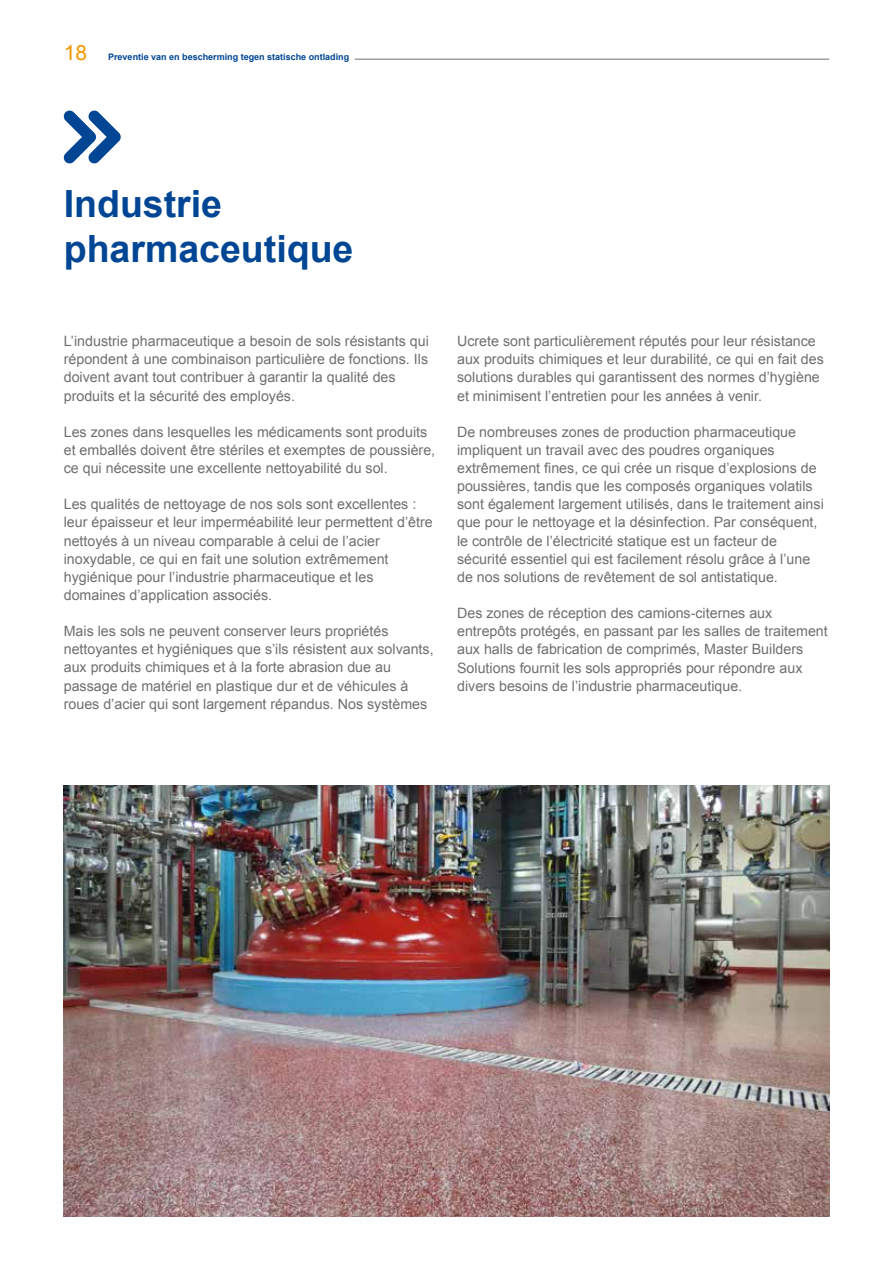
<style>
.page{position:relative;width:893px;height:1263px;background:#fff}
.page>*{position:absolute;margin:0;border:0;box-sizing:border-box;transform-origin:0 0}
.t1{font:700 37.5px/45px "Arial";color:#014694}
.t2{font:21px "Arial";color:#f49800}
.t3{font:14.25px/18.1px "Arial";color:#706f6f}
.t4{font:700 9px "Arial";color:#014694}
</style>
<div class="page">
<hr style="left:355px;top:59px;width:474px;height:1px;background:#706f6f">
<svg style="left:63px;top:110px;width:58px;height:54px"></svg>
<img style="left:64px;top:785px;width:765px;height:431px">
<h2 class="t2" style="left:64px;top:38px;width:25px">18</h2>
<p class="t4" style="left:108px;top:50px;width:243px">Preventie van en bescherming tegen statische ontlading</p>
<h1 class="t1" style="left:64px;top:183px;width:291px">Industrie pharmaceutique</h1>
<p class="t3" style="left:64px;top:332px;width:367px">L’industrie pharmaceutique a besoin de sols résistants qui répondent à une combinaison particulière de fonctions. Ils doivent avant tout contribuer à garantir la qualité des produits et la sécurité des employés.</p>
<p class="t3" style="left:64px;top:423px;width:373px">Les zones dans lesquelles les médicaments sont produits et emballés doivent être stériles et exemptes de poussière, ce qui nécessite une excellente nettoyabilité du sol.</p>
<p class="t3" style="left:64px;top:495px;width:371px">Les qualités de nettoyage de nos sols sont excellentes : leur épaisseur et leur imperméabilité leur permettent d’être nettoyés à un niveau comparable à celui de l’acier inoxydable, ce qui en fait une solution extrêmement hygiénique pour l’industrie pharmaceutique et les domaines d’application associés.</p>
<p class="t3" style="left:64px;top:622px;width:371px">Mais les sols ne peuvent conserver leurs propriétés nettoyantes et hygiéniques que s’ils résistent aux solvants, aux produits chimiques et à la forte abrasion due au passage de matériel en plastique dur et de véhicules à roues d’acier qui sont largement répandus. Nos systèmes</p>
<p class="t3" style="left:457px;top:332px;width:368px">Ucrete sont particulièrement réputés pour leur résistance aux produits chimiques et leur durabilité, ce qui en fait des solutions durables qui garantissent des normes d’hygiène et minimisent l’entretien pour les années à venir.</p>
<p class="t3" style="left:457px;top:423px;width:368px">De nombreuses zones de production pharmaceutique impliquent un travail avec des poudres organiques extrêmement fines, ce qui crée un risque d’explosions de poussières, tandis que les composés organiques volatils sont également largement utilisés, dans le traitement ainsi que pour le nettoyage et la désinfection. Par conséquent, le contrôle de l’électricité statique est un facteur de sécurité essentiel qui est facilement résolu grâce à l’une de nos solutions de revêtement de sol antistatique.</p>
<p class="t3" style="left:457px;top:604px;width:372px">Des zones de réception des camions-citernes aux entrepôts protégés, en passant par les salles de traitement aux halls de fabrication de comprimés, Master Builders Solutions fournit les sols appropriés pour répondre aux divers besoins de l’industrie pharmaceutique.</p>
</div>
